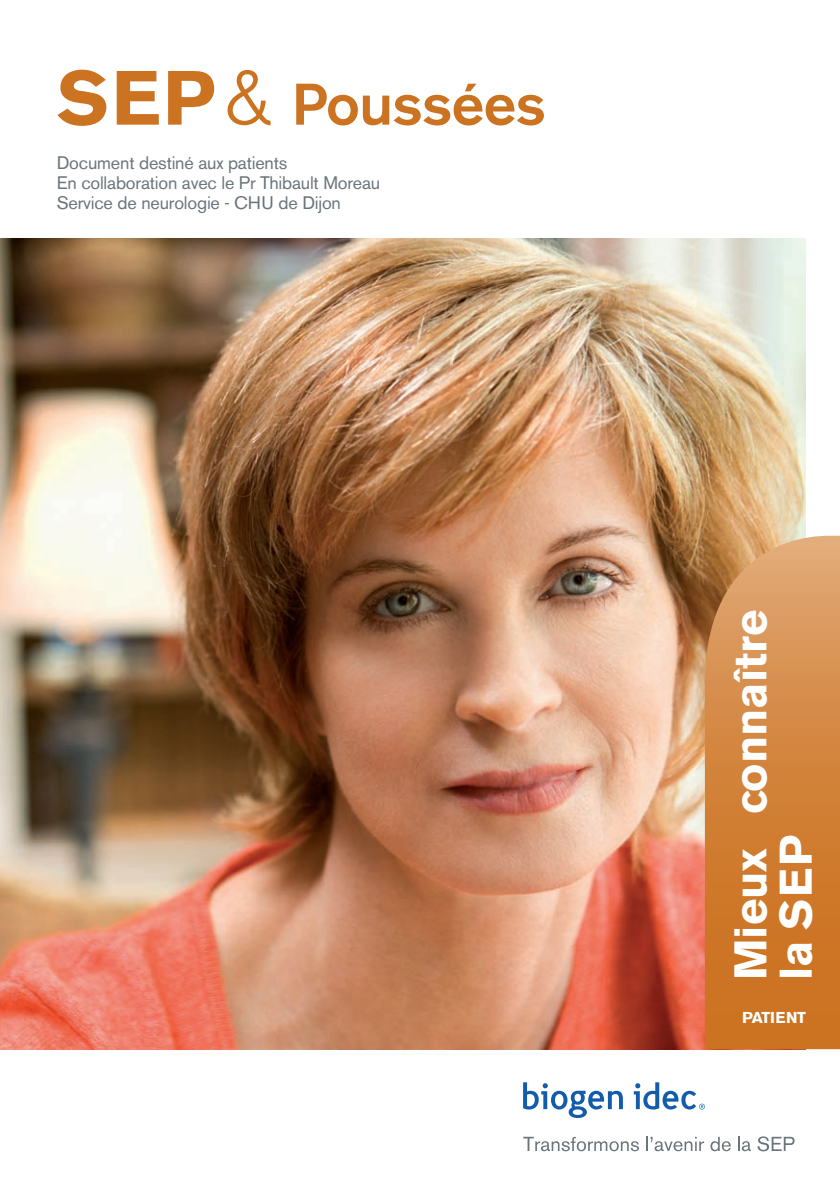
<style>
.page{position:relative;width:840px;height:1191px;background:#fff}
.page>*{position:absolute;margin:0;border:0;box-sizing:border-box;transform-origin:0 0}
.t1{font:500 58px "Akzidenz Grotesk BE";letter-spacing:-.01em;color:#cb7321}
.t2{font:700 45.2px/45.2px "Akzidenz Grotesk BE";color:#fff}
.t3{font:18px/20px "Akzidenz Grotesk BE";letter-spacing:-.01em;color:#6a747b}
.t4{font:700 15.6px "Akzidenz Grotesk BE";letter-spacing:-.01em;color:#fff}
.s1{font-weight:700;font-size:76px}
.s2{font-weight:300;font-size:76px}
</style>
<div class="page">
<img style="left:0;top:238px;width:805px;height:811px">
<svg style="left:704px;top:536px;width:135px;height:513px;background:#d1843e"></svg>
<svg style="left:523px;top:1082px;width:99px;height:36px"></svg>
<svg style="left:633px;top:1082px;width:71px;height:27px"></svg>
<svg style="left:523px;top:1136px;width:115px;height:15px"></svg>
<svg style="left:646px;top:1136px;width:57px;height:15px"></svg>
<svg style="left:710px;top:1136px;width:20px;height:15px"></svg>
<svg style="left:738px;top:1136px;width:12px;height:15px"></svg>
<svg style="left:757px;top:1136px;width:37px;height:15px"></svg>
<h1 class="t1" style="left:57px;top:84px;width:490px"><span class="s1">SEP</span><span class="s2">&amp;</span> Poussées</h1>
<p class="t3" style="left:57px;top:155px;width:325px">Document destiné aux patients<br>En collaboration avec le Pr Thibault Moreau<br>Service de neurologie - CHU de Dijon</p>
<h2 class="t2" style="left:730px;top:980px;width:372px;rotate:-90deg">Mieux connaître la SEP</h2>
<p class="t4" style="left:741px;top:1011px;width:66px">PATIENT</p>
</div>
